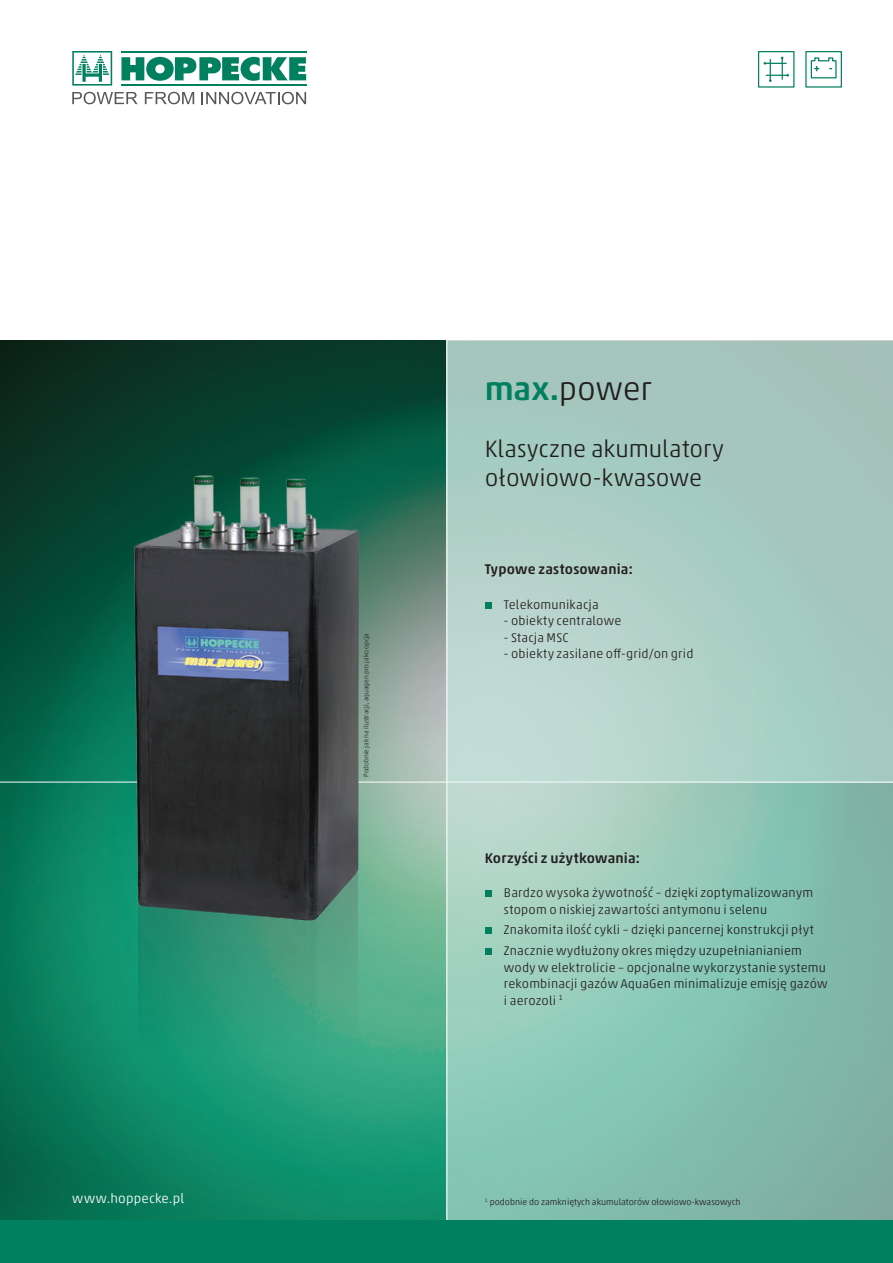
<style>
.page{position:relative;width:893px;height:1263px;background:#fff}
.page>*{position:absolute;margin:0;border:0;box-sizing:border-box;transform-origin:0 0}
.t1{font:300 33px "Akko Pro";letter-spacing:-.005em;color:#231f20}
.t2{font:300 24px/28.8px "Akko Pro";color:#231f20}
.Copy-Franklin_Gothic{font:500 14.25px "Akko Pro";letter-spacing:.01em;color:#231f20}
.t3{font:300 13.5px "Akko Pro";letter-spacing:.015em;color:#fff}
.Copy-Franklin_Gothic-2{font:300 12.75px/16.5px "Akko Pro";letter-spacing:.015em;color:#231f20}
.t4{font:300 9px "Akko Pro";color:#231f20}
.t5{font:300 6.75px "Akko Pro";color:#231f20}
.s1{font-weight:500;color:#00805f}
</style>
<div class="page">
<img style="left:0;top:341px;width:446px;height:879px">
<svg style="left:121px;top:57px;width:185px;height:24px"></svg>
<hr style="left:121px;top:51px;width:185px;height:1px;background:#00805f">
<hr style="left:121px;top:84px;width:185px;height:2px;background:#00805f">
<svg style="left:72px;top:92px;width:66px;height:12px"></svg>
<svg style="left:145px;top:92px;width:49px;height:12px"></svg>
<svg style="left:202px;top:92px;width:104px;height:12px"></svg>
<svg style="left:72px;top:51px;width:40px;height:35px"></svg>
<svg style="left:446px;top:783px;width:447px;height:437px;background:#8ec4b3"></svg>
<svg style="left:446px;top:341px;width:447px;height:441px;background:#abccc3"></svg>
<hr style="left:0;top:782px;width:893px;height:1px;background:#fff">
<hr style="left:447px;top:340px;width:1px;height:889px;background:#fff">
<div style="left:0;top:1220px;width:893px;height:43px;background:#00805f"></div>
<div style="left:758px;top:51px;width:36px;height:37px;border:1px solid #00805f"></div>
<svg style="left:764px;top:57px;width:25px;height:25px"></svg>
<div style="left:805px;top:51px;width:37px;height:37px;border:1px solid #00805f"></div>
<svg style="left:810px;top:57px;width:27px;height:22px"></svg>
<div style="left:485px;top:890px;width:7px;height:7px;background:#00805f"></div>
<div style="left:485px;top:927px;width:7px;height:7px;background:#00805f"></div>
<div style="left:485px;top:948px;width:7px;height:7px;background:#00805f"></div>
<div style="left:485px;top:602px;width:7px;height:7px;background:#00805f"></div>
<img style="left:138px;top:943px;width:220px;height:108px">
<img style="left:125px;top:461px;width:247px;height:482px">
<p class="t3" style="left:72px;top:1190px;width:113px">www.hoppecke.pl</p>
<p class="t5" style="left:362px;top:777px;width:145px;rotate:-90deg">Podobnie jak na ilustracji, aquagen pro jako opcja</p>
<p class="t1" style="left:485px;top:369px;width:168px"><span class="s1">max.</span>power</p>
<p class="t2" style="left:485px;top:435px;width:241px">Klasyczne akumulatory ołowiowo-kwasowe</p>
<p class="Copy-Franklin_Gothic" style="left:485px;top:561px;width:150px">Typowe zastosowania:</p>
<p class="Copy-Franklin_Gothic-2" style="left:504px;top:596px;width:96px">Telekomunikacja</p>
<p class="Copy-Franklin_Gothic-2" style="left:504px;top:613px;width:119px">- obiekty centralowe</p>
<p class="Copy-Franklin_Gothic-2" style="left:504px;top:629px;width:66px">- Stacja MSC</p>
<p class="Copy-Franklin_Gothic-2" style="left:504px;top:646px;width:191px">- obiekty zasilane off-grid/on grid</p>
<p class="Copy-Franklin_Gothic" style="left:485px;top:849px;width:157px">Korzyści z użytkowania:</p>
<p class="Copy-Franklin_Gothic-2" style="left:504px;top:884px;width:311px">Bardzo wysoka żywotność – dzięki zoptymalizowanym stopom o niskiej zawartości antymonu i selenu</p>
<p class="Copy-Franklin_Gothic-2" style="left:504px;top:922px;width:311px">Znakomita ilość cykli – dzięki pancernej konstrukcji płyt</p>
<p class="Copy-Franklin_Gothic-2" style="left:504px;top:942px;width:325px">Znacznie wydłużony okres między uzupełnianianiem wody w elektrolicie – opcjonalne wykorzystanie systemu rekombinacji gazów AquaGen minimalizuje emisję gazów i aerozoli <sup>1</sup></p>
<p class="t4" style="left:485px;top:1197px;width:257px"><sup>1</sup> podobnie do zamkniętych akumulatorów ołowiowo-kwasowych</p>
</div>
